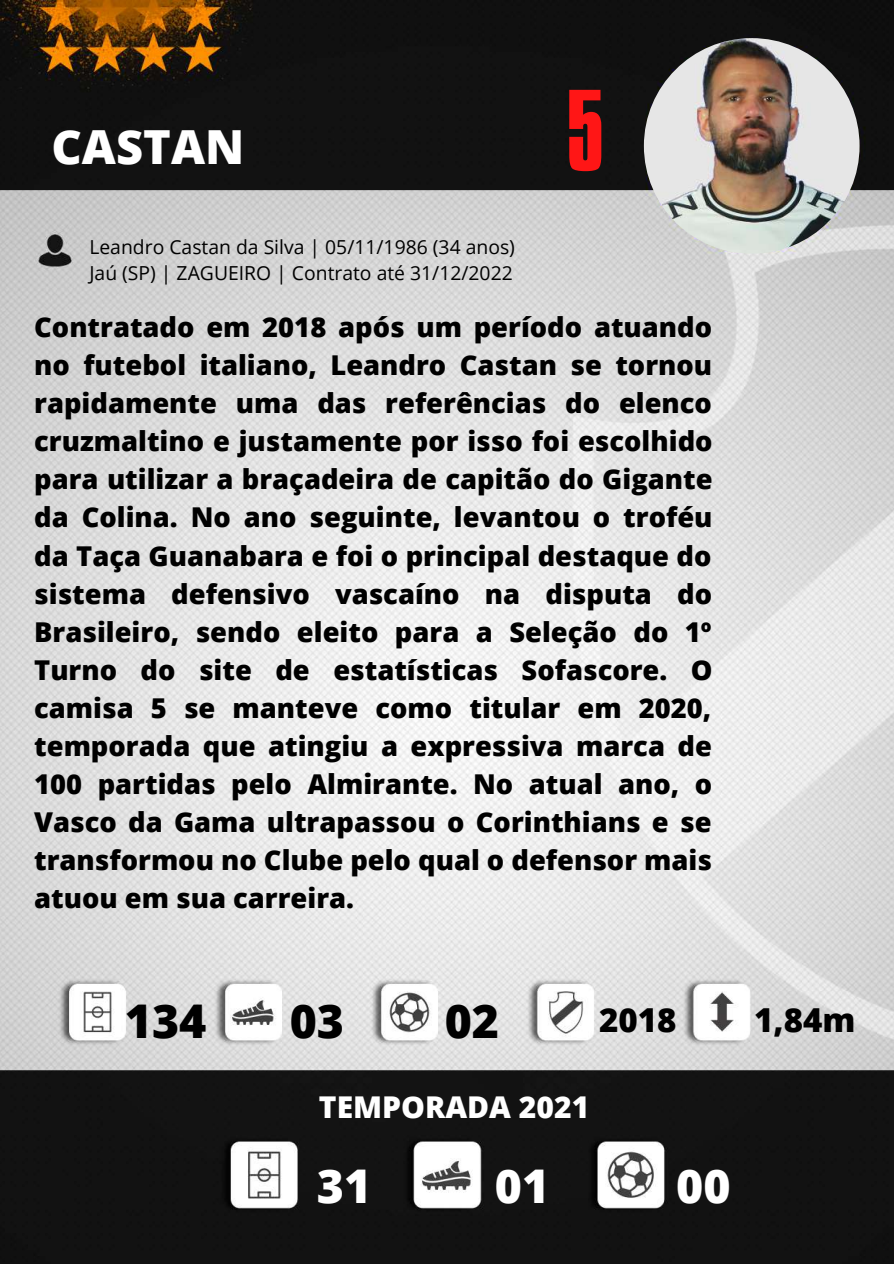
<style>
.page{position:relative;width:894px;height:1264px;background:#fff}
.page>*{position:absolute;margin:0;border:0;box-sizing:border-box;transform-origin:0 0}
.t1{font:99.75px "Aka Acid GR Compacta";color:#ff1616}
.t2{font:800 46.95px "Open Sans";color:#fff}
.t3{font:800 46.5px "Open Sans";color:#000}
.t4{font:800 46.5px "Open Sans";color:#fff}
.t5{font:800 33px "Open Sans";color:#000}
.t6{font:800 30px "Open Sans";color:#fff}
.t7{font:800 27.3px/38.1px "Open Sans";color:#000;text-align:justify}
.t8{font:19.35px/26.1px "Open Sans";color:#000}
</style>
<div class="page">
<img style="left:0;top:0;width:893px;height:1263px">
<img style="left:643px;top:38px;width:216px;height:216px;border-radius:50%">
<div style="left:372px;top:1072px;width:150px;height:49px;background:#131313"></div>
<h2 class="t2" style="left:51px;top:114px;width:194px">CASTAN</h2>
<p class="t8" style="left:89px;top:233px;width:427px">Leandro Castan da Silva | 05/11/1986 (34 anos)<br>Jaú (SP) | ZAGUEIRO | Contrato até 31/12/2022</p>
<h1 class="t1" style="left:566px;top:92px;width:40px">5</h1>
<p class="t7" style="left:34px;top:307px;width:679px">Contratado em 2018 após um período atuando no futebol italiano, Leandro Castan se tornou rapidamente uma das referências do elenco cruzmaltino e justamente por isso foi escolhido para utilizar a braçadeira de capitão do Gigante da Colina. No ano seguinte, levantou o troféu da Taça Guanabara e foi o principal destaque do sistema defensivo vascaíno na disputa do Brasileiro, sendo eleito para a Seleção do 1º Turno do site de estatísticas Sofascore. O camisa 5 se manteve como titular em 2020, temporada que atingiu a expressiva marca de 100 partidas pelo Almirante. No atual ano, o Vasco da Gama ultrapassou o Corinthians e se transformou no Clube pelo qual o defensor mais atuou em sua carreira.</p>
<h3 class="t3" style="left:125px;top:988px;width:83px">134</h3>
<h3 class="t3" style="left:289px;top:988px;width:56px">03</h3>
<h3 class="t3" style="left:444px;top:988px;width:56px">02</h3>
<p class="t5" style="left:599px;top:997px;width:79px">2018</p>
<p class="t5" style="left:754px;top:997px;width:103px">1,84m</p>
<p class="t6" style="left:319px;top:1085px;width:272px">TEMPORADA 2021</p>
<h3 class="t4" style="left:317px;top:1153px;width:56px">31</h3>
<h3 class="t4" style="left:495px;top:1153px;width:56px">01</h3>
<h3 class="t4" style="left:676px;top:1153px;width:56px">00</h3>
</div>
